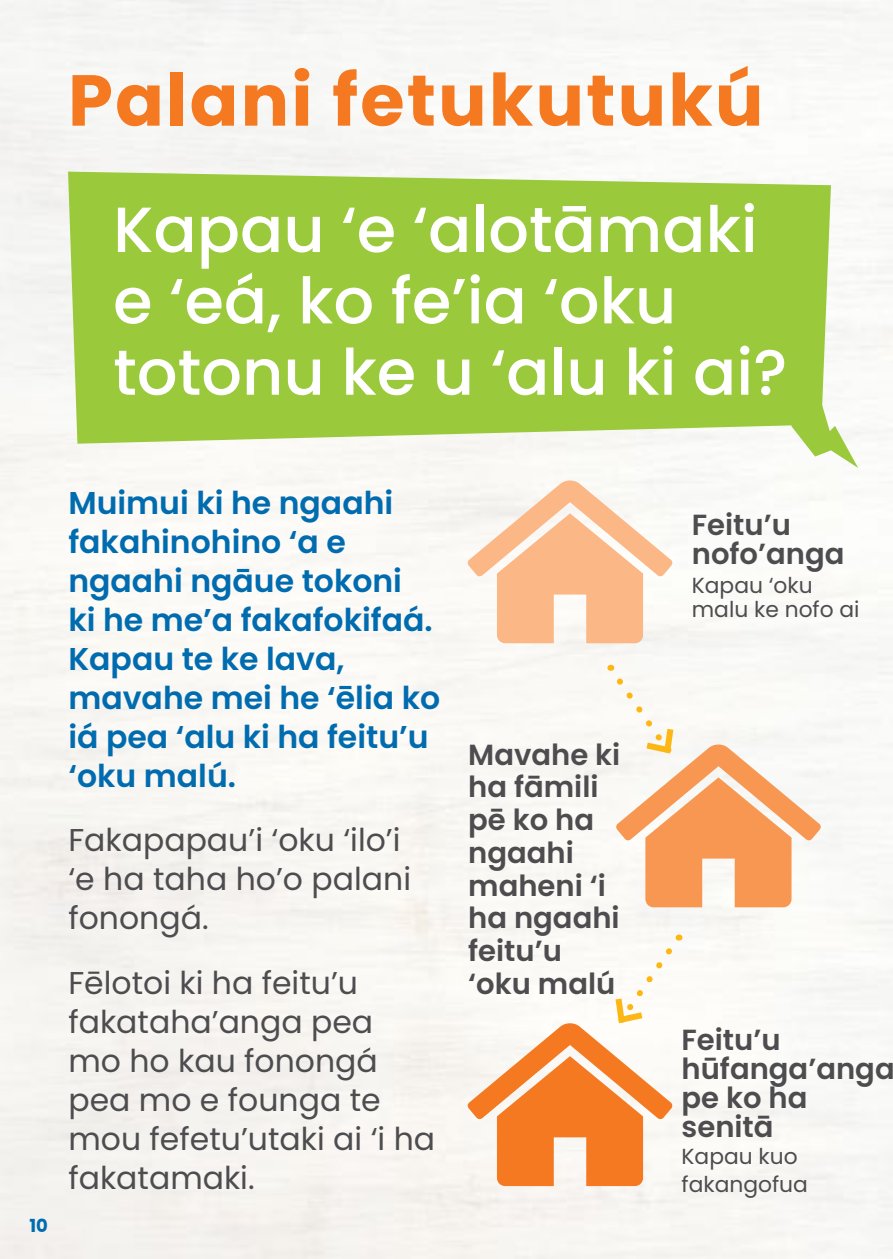
<style>
.page{position:relative;width:893px;height:1259px;background:#f8f7f4}
.page>*{position:absolute;margin:0;border:0;box-sizing:border-box;transform-origin:0 0}
.t1{font:700 72px "Poppins";letter-spacing:.03em;color:#f47920}
.t2{font:500 63.9px/71.4px "Poppins";color:#fff}
.t3{font:31.5px/39px "Poppins";color:#4d4d4f}
.t4{font:600 31.5px/39px "Poppins";color:#006caf}
.t5{font:600 29.1px/32.7px "Poppins";color:#4d4d4f}
.t6{font:21.9px/23.7px "Poppins";color:#4d4d4f}
.t7{font:700 18px "Poppins";color:#006caf}
</style>
<div class="page">
<svg style="left:468px;top:480px;width:204px;height:163px"></svg>
<svg style="left:468px;top:934px;width:211px;height:252px"></svg>
<svg style="left:610px;top:665px;width:211px;height:242px"></svg>
<svg style="left:68px;top:172px;width:763px;height:272px;background:#a0cd48"></svg>
<svg style="left:791px;top:403px;width:67px;height:65px"></svg>
<h1 class="t1" style="left:68px;top:59px;width:697px">Palani fetukutukú</h1>
<h2 class="t2" style="left:113px;top:194px;width:676px">Kapau ‘e ‘alotāmaki e ‘eá, ko fe’ia ‘oku totonu ke u ‘alu ki ai?</h2>
<p class="t7" style="left:29px;top:1215px;width:20px">10</p>
<p class="t4" style="left:68px;top:483px;width:373px">Muimui ki he ngaahi fakahinohino ‘a e ngaahi ngāue tokoni<br>ki he me’a fakafokifaá.<br>Kapau te ke lava, mavahe mei he ‘ēlia ko iá pea ‘alu ki ha feitu’u ‘oku malú.</p>
<p class="t3" style="left:68px;top:820px;width:344px">Fakapapau’i ‘oku ‘ilo’i ‘e ha taha ho’o palani fonongá.</p>
<p class="t3" style="left:68px;top:963px;width:368px">Fēlotoi ki ha feitu’u fakataha’anga pea<br>mo ho kau fonongá pea mo e founga te mou fefetu’utaki ai ‘i ha fakatamaki.</p>
<p class="t5" style="left:468px;top:738px;width:153px">Mavahe ki ha fāmili pē ko ha ngaahi maheni ‘i ha ngaahi feitu’u ‘oku malú</p>
<p class="t5" style="left:692px;top:511px;width:154px;line-height:29.1px">Feitu’u nofo’anga</p>
<p class="t6" style="left:692px;top:574px;width:169px">Kapau ‘oku malu ke nofo ai</p>
<p class="t5" style="left:681px;top:1025px;width:215px;line-height:29.1px">Feitu’u hūfanga’anga pe ko ha senitā</p>
<p class="t6" style="left:681px;top:1143px;width:128px;line-height:27.3px">Kapau kuo fakangofua</p>
</div>
